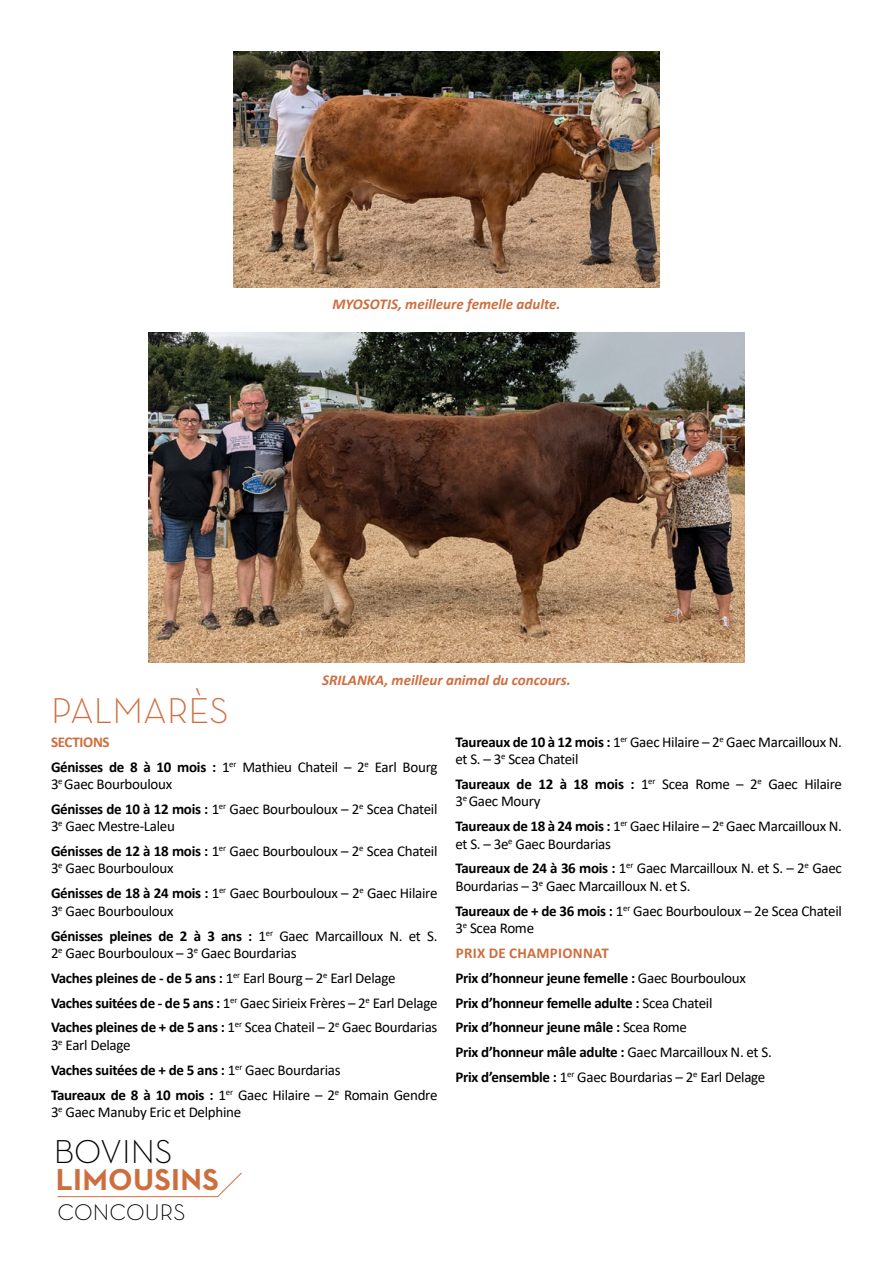
<style>
.page{position:relative;width:893px;height:1263px;background:#fff}
.page>*{position:absolute;margin:0;border:0;box-sizing:border-box;transform-origin:0 0}
.t1{font:300 36.6px "Neutra Text";color:#cd6e3f}
.t2{font:300 33.6px "Neutra Text";color:#000}
.t3{font:700 30.75px "Neutra Text";letter-spacing:.01em;color:#cd6e3e}
.t4{font:300 22.95px "Neutra Text";color:#000}
.t5{font:15px/24.9px "Calibri";letter-spacing:-.02em;color:#000}
.t6{font:700 15px/24.9px "Calibri";letter-spacing:-.02em;color:#000}
.t7{font:italic 700 15px "Calibri";color:#cd6e3f}
.s1{font-weight:700;color:#cd6e3f}
.s2{font-weight:700}
.s3{color:#cd6e3f}
.s4{font-weight:400}
</style>
<div class="page">
<svg style="left:57px;top:1172px;width:185px;height:25px"></svg>
<img style="left:233px;top:51px;width:427px;height:236px">
<img style="left:148px;top:332px;width:597px;height:331px">
<p class="t7" style="left:332px;top:293px;width:229px">MYOSOTIS, meilleure femelle adulte.</p>
<p class="t7" style="left:322px;top:669px;width:250px">SRILANKA, meilleur animal du concours.</p>
<h1 class="t1" style="left:51px;top:688px;width:179px">PALMARÈS</h1>
<p class="t5" style="left:51px;top:729px;width:388px"><span class="s1">SECTIONS<br></span><span class="s2">Génisses de 8 à 10 mois :</span> 1<sup>er</sup> Mathieu Chateil – 2<sup>e</sup> Earl Bourg</p>
<p class="t5" style="left:51px;top:771px;width:388px">3<sup>e</sup> Gaec Bourbouloux<br><span class="s2">Génisses de 10 à 12 mois :</span> 1<sup>er</sup> Gaec Bourbouloux – 2<sup>e</sup> Scea Chateil</p>
<p class="t5" style="left:51px;top:813px;width:388px">3<sup>e</sup> Gaec Mestre-Laleu<br><span class="s2">Génisses de 12 à 18 mois :</span> 1<sup>er</sup> Gaec Bourbouloux – 2<sup>e</sup> Scea Chateil</p>
<p class="t5" style="left:51px;top:856px;width:388px">3<sup>e</sup> Gaec Bourbouloux<br><span class="s2">Génisses de 18 à 24 mois :</span> 1<sup>er</sup> Gaec Bourbouloux – 2<sup>e</sup> Gaec Hilaire</p>
<p class="t5" style="left:51px;top:898px;width:388px">3<sup>e</sup> Gaec Bourbouloux<br><span class="s2">Génisses pleines de 2 à 3 ans :</span> 1<sup>er</sup> Gaec Marcailloux N. et S.</p>
<p class="t5" style="left:51px;top:940px;width:388px">2<sup>e</sup> Gaec Bourbouloux – 3<sup>e</sup> Gaec Bourdarias<br><span class="s2">Vaches pleines de - de 5 ans :</span> 1<sup>er</sup> Earl Bourg – 2<sup>e</sup> Earl Delage <span class="s2">Vaches suitées de - de 5 ans :</span> 1<sup>er</sup> Gaec Sirieix Frères – 2<sup>e</sup> Earl Delage <span class="s2">Vaches pleines de + de 5 ans :</span> 1<sup>er</sup> Scea Chateil – 2<sup>e</sup> Gaec Bourdarias</p>
<p class="t5" style="left:51px;top:1032px;width:388px">3<sup>e</sup> Earl Delage<br><span class="s2">Vaches suitées de + de 5 ans :</span> 1<sup>er</sup> Gaec Bourdarias<br><span class="s2">Taureaux de 8 à 10 mois :</span> 1<sup>er</sup> Gaec Hilaire – 2<sup>e</sup> Romain Gendre</p>
<p class="t5" style="left:51px;top:1099px;width:192px">3<sup>e</sup> Gaec Manuby Eric et Delphine</p>
<p class="t5" style="left:455px;top:733px;width:388px;line-height:17.2px"><span class="s2">Taureaux de 10 à 12 mois :</span> 1<sup>er</sup> Gaec Hilaire – 2<sup>e</sup> Gaec Marcailloux N. et S. – 3<sup>e</sup> Scea Chateil</p>
<p class="t5" style="left:455px;top:775px;width:388px;line-height:17.2px"><span class="s2">Taureaux de 12 à 18 mois :</span> 1<sup>er</sup> Scea Rome – 2<sup>e</sup> Gaec Hilaire<br>3<sup>e</sup> Gaec Moury</p>
<p class="t5" style="left:455px;top:817px;width:388px;line-height:17.2px"><span class="s2">Taureaux de 18 à 24 mois :</span> 1<sup>er</sup> Gaec Hilaire – 2<sup>e</sup> Gaec Marcailloux N. et S. – 3e<sup>e</sup> Gaec Bourdarias</p>
<p class="t5" style="left:455px;top:859px;width:388px;line-height:17.2px"><span class="s2">Taureaux de 24 à 36 mois :</span> 1<sup>er</sup> Gaec Marcailloux N. et S. – 2<sup>e</sup> Gaec<br>Bourdarias – 3<sup>e</sup> Gaec Marcailloux N. et S.</p>
<p class="t5" style="left:455px;top:902px;width:388px;line-height:17.2px"><span class="s2">Taureaux de + de 36 mois :</span> 1<sup>er</sup> Gaec Bourbouloux – 2e Scea Chateil<br>3<sup>e</sup> Scea Rome</p>
<p class="t6" style="left:455px;top:940px;width:318px"><span class="s3">PRIX DE CHAMPIONNAT<br></span>Prix d’honneur jeune femelle : <span class="s4">Gaec Bourbouloux </span>Prix d’honneur femelle adulte : <span class="s4">Scea Chateil<br></span>Prix d’honneur jeune mâle : <span class="s4">Scea Rome<br></span>Prix d’honneur mâle adulte : <span class="s4">Gaec Marcailloux N. et S.<br></span>Prix d’ensemble : <span class="s4">1</span><sup>er</sup> <span class="s4">Gaec Bourdarias – 2</span><sup>e</sup> <span class="s4">Earl Delage</span></p>
<h2 class="t2" style="left:54px;top:1131px;width:120px">BOVINS</h2>
<h3 class="t3" style="left:56px;top:1160px;width:165px">LIMOUSINS</h3>
<h3 class="t4" style="left:57px;top:1198px;width:130px">CONCOURS</h3>
</div>
